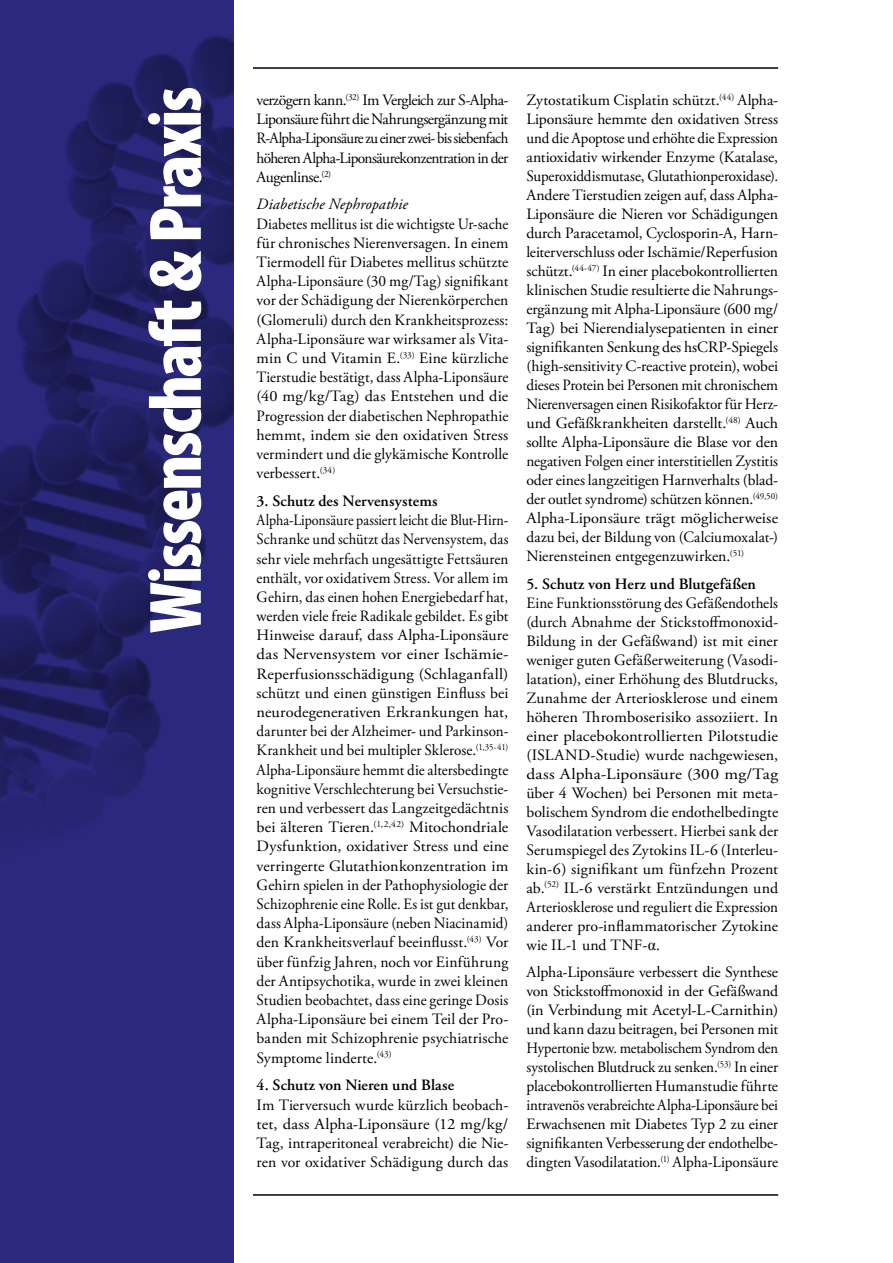
<style>
.page{position:relative;width:893px;height:1263px;background:#fff}
.page>*{position:absolute;margin:0;border:0;box-sizing:border-box;transform-origin:0 0}
.t1{font:900 condensed 75px "Myriad Pro";letter-spacing:-.03em;color:#fff}
.t2{font:15.75px/19px "Adobe Garamond Pro";color:#000;text-align:justify}
.t3{font:15.75px/19.2px "Adobe Garamond Pro";color:#000;text-align:justify;scale:.89 1}
.t4{font:15.75px/19px "Adobe Garamond Pro";color:#000;text-align:justify;scale:.96 1}
.t5{font:15.75px/19.2px "Adobe Garamond Pro";color:#000;text-align:justify;scale:.95 1}
.t6{font:600 15.75px "Adobe Garamond Pro";letter-spacing:.005em;color:#000}
.t7{font:italic 15.75px "Adobe Garamond Pro";letter-spacing:.005em;color:#000}
.s1{font-family:"Times New Roman"}
</style>
<div class="page">
<div style="left:0;top:0;width:234px;height:1263px;background:#2b2a7f"></div>
<hr style="left:253px;top:1194px;width:525px;height:2px;background:#000">
<hr style="left:253px;top:67px;width:525px;height:2px;background:#000">
<img style="left:0;top:36px;width:234px;height:792px">
<h1 class="t1" style="left:128px;top:633px;width:548px;rotate:-90deg">Wissenschaft &amp; Praxis</h1>
<p class="t2" style="left:257px;top:91px;width:253px">verzögern kann.<sup>(32)</sup> Im Vergleich zur S-Alpha-Liponsäure führt die Nahrungsergänzung mit R-Alpha-Liponsäure zu einer zwei- bis siebenfach höheren Alpha-Liponsäurekonzentration in der Augenlinse.<sup>(2)</sup></p>
<p class="t7" style="left:257px;top:195px;width:153px">Diabetische Nephropathie</p>
<p class="t5" style="left:257px;top:215px;width:267px">Diabetes mellitus ist die wichtigste Ur-sache für chronisches Nierenversagen. In einem Tiermodell für Diabetes mellitus schützte Alpha-Liponsäure (30 mg/Tag) signifikant vor der Schädigung der Nierenkörperchen (Glomeruli) durch den Krankheitsprozess:<br>Alpha-Liponsäure war wirksamer als Vita&shy;min C und Vitamin E.<sup>(33)</sup> Eine kürzliche Tierstudie bestätigt, dass Alpha-Liponsäure (40 mg/kg/Tag) das Entstehen und die Progression der diabetischen Nephropathie hemmt, indem sie den oxidativen Stress vermindert und die glykämische Kontrolle verbessert.<sup>(34)</sup></p>
<p class="t6" style="left:257px;top:492px;width:182px">3. Schutz des Nervensystems</p>
<p class="t3" style="left:257px;top:511px;width:284px">Alpha-Liponsäure passiert leicht die Blut-Hirn-Schranke und schützt das Nervensystem, das sehr viele mehrfach ungesättigte Fettsäuren enthält, vor oxidativem Stress. Vor allem im Gehirn, das einen hohen Energiebedarf hat, werden viele freie Radikale gebildet. Es gibt Hinweise darauf, dass Alpha-Liponsäure das Nervensystem vor einer Ischämie-Reperfusionsschädigung (Schlaganfall) schützt und einen günstigen Einfluss bei neurodegenerativen Erkrankungen hat, darunter bei der Alzheimer- und Parkinson-Krankheit und bei multipler Sklerose.<sup>(1,35-41)<br></sup>Alpha-Liponsäure hemmt die altersbedingte kognitive Verschlechterung bei Versuchstie&shy;ren und verbessert das Langzeitgedächtnis bei älteren Tieren.<sup>(1,2,42)</sup> Mitochondriale Dysfunktion, oxidativer Stress und eine verringerte Glutathionkonzentration im Gehirn spielen in der Pathophysiologie der Schizophrenie eine Rolle. Es ist gut denkbar, dass Alpha-Liponsäure (neben Niacinamid) den Krankheitsverlauf beeinflusst.<sup>(43)</sup> Vor über fünfzig Jahren, noch vor Einführung der Antipsychotika, wurde in zwei kleinen Studien beobachtet, dass eine geringe Dosis Alpha-Liponsäure bei einem Teil der Pro&shy;banden mit Schizophrenie psychiatrische Symptome linderte.<sup>(43)</sup></p>
<p class="t6" style="left:257px;top:1076px;width:199px">4. Schutz von Nieren und Blase</p>
<p class="t2" style="left:257px;top:1095px;width:253px">Im Tierversuch wurde kürzlich beobach&shy;tet, dass Alpha-Liponsäure (12 mg/kg/ Tag, intraperitoneal verabreicht) die Nie&shy;ren vor oxidativer Schädigung durch das</p>
<p class="t2" style="left:526px;top:91px;width:253px">Zytostatikum Cisplatin schützt.<sup>(44)</sup> Alpha-Liponsäure hemmte den oxidativen Stress und die Apoptose und erhöhte die Expression antioxidativ wirkender Enzyme (Katalase, Superoxiddismutase, Glutathionperoxidase).<br>Andere Tierstudien zeigen auf, dass Alpha-Liponsäure die Nieren vor Schädigungen durch Paracetamol, Cyclosporin-A, Harn&shy;leiterverschluss oder Ischämie/Reperfusion schützt.<sup>(44-47)</sup> In einer placebokontrollierten klinischen Studie resultierte die Nahrungs&shy;ergänzung mit Alpha-Liponsäure (600 mg/ Tag) bei Nierendialysepatienten in einer signifikanten Senkung des hsCRP-Spiegels (high-sensitivity C-reactive protein), wobei dieses Protein bei Personen mit chronischem Nierenversagen einen Risikofaktor für Herz&shy;und Gefäßkrankheiten darstellt.<sup>(48)</sup> Auch sollte Alpha-Liponsäure die Blase vor den negativen Folgen einer interstitiellen Zystitis oder eines langzeitigen Harnverhalts (blad&shy;der outlet syndrome) schützen können.<sup>(49,50)<br></sup>Alpha-Liponsäure trägt möglicherweise dazu bei, der Bildung von (Calciumoxalat-)<br>Nierensteinen entgegenzuwirken.<sup>(51)</sup></p>
<p class="t6" style="left:526px;top:574px;width:231px">5. Schutz von Herz und Blutgefäßen</p>
<p class="t4" style="left:526px;top:593px;width:264px">Eine Funktionsstörung des Gefäßendothels (durch Abnahme der Stickstoffmonoxid-Bildung in der Gefäßwand) ist mit einer weniger guten Gefäßerweiterung (Vasodi&shy;latation), einer Erhöhung des Blutdrucks, Zunahme der Arteriosklerose und einem höheren Thromboserisiko assoziiert. In einer placebokontrollierten Pilotstudie (ISLAND-Studie) wurde nachgewiesen, dass Alpha-Liponsäure (300 mg/Tag über 4 Wochen) bei Personen mit meta&shy;bolischem Syndrom die endothelbedingte Vasodilatation verbessert. Hierbei sank der Serumspiegel des Zytokins IL-6 (Interleu&shy;kin-6) signifikant um fünfzehn Prozent ab.<sup>(52)</sup> IL-6 verstärkt Entzündungen und Arteriosklerose und reguliert die Expression anderer pro-inflammatorischer Zytokine wie IL-1 und TNF-<span class="s1">α</span>.</p>
<p class="t2" style="left:526px;top:963px;width:253px">Alpha-Liponsäure verbessert die Synthese von Stickstoffmonoxid in der Gefäßwand (in Verbindung mit Acetyl-L-Carnithin) und kann dazu beitragen, bei Personen mit Hypertonie bzw. metabolischem Syndrom den systolischen Blutdruck zu senken.<sup>(53)</sup> In einer placebokontrollierten Humanstudie führte intravenös verabreichte Alpha-Liponsäure bei Erwachsenen mit Diabetes Typ 2 zu einer signifikanten Verbesserung der endothelbe&shy;dingten Vasodilatation.<sup>(1)</sup> Alpha-Liponsäure</p>
</div>
